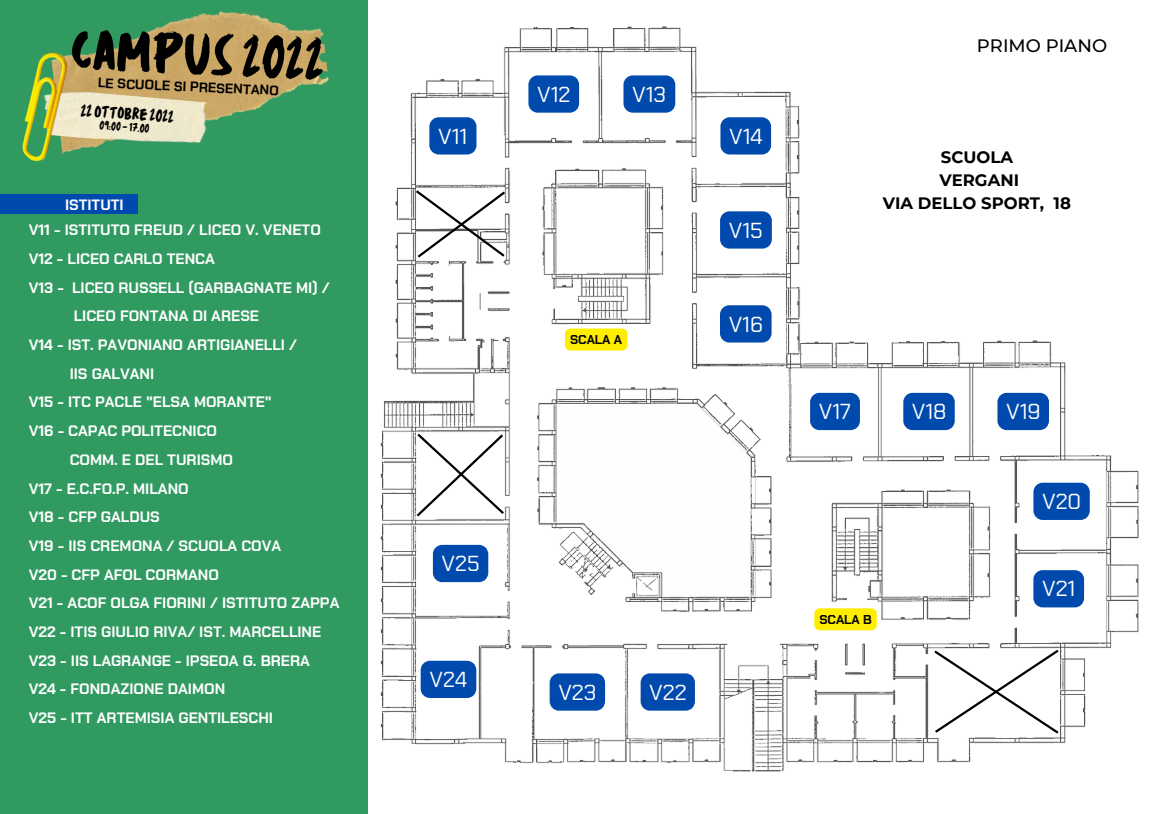
<style>
.page{position:relative;width:1152px;height:814px;background:#fff}
.page>*{position:absolute;margin:0;border:0;box-sizing:border-box;transform-origin:0 0}
.t1{font:54.45px "TC October Regular";color:#000}
.t2{font:21.75px "Chakra Petch";color:#fff}
.t3{font:500 18px "Montserrat";color:#000}
.t4{font:700 16.5px/23.1px "Montserrat";color:#000}
.t5{font:15.9px "TC October Regular";color:#000}
.t6{font:700 15.08px "Chakra Petch";color:#fefefe}
.t7{font:700 15px "Chakra Petch";color:#fefefe}
.t8{font:700 13.65px "Chakra Petch";color:#000}
.t9{font:700 12.83px "Chakra Petch";color:#000}
.t10{font:11.25px "TC October Regular";color:#000}
</style>
<div class="page">
<div style="left:0;top:0;width:367px;height:814px;background:#319a61"></div>
<img style="left:104px;top:11px;width:225px;height:110px">
<img style="left:104px;top:88px;width:105px;height:55px">
<img style="left:22px;top:49px;width:82px;height:113px">
<img style="left:380px;top:26px;width:758px;height:745px">
<svg style="left:565px;top:329px;width:63px;height:22px"></svg>
<svg style="left:814px;top:608px;width:63px;height:22px"></svg>
<div style="left:0;top:195px;width:138px;height:19px;background:#004aad"></div>
<svg style="left:429px;top:117px;width:47px;height:38px;background:#1055b2"></svg>
<svg style="left:528px;top:75px;width:51px;height:38px;background:#1055b2"></svg>
<svg style="left:623px;top:75px;width:52px;height:38px;background:#1055b2"></svg>
<svg style="left:720px;top:117px;width:51px;height:38px;background:#1156b2"></svg>
<svg style="left:720px;top:211px;width:52px;height:38px;background:#0f55b2"></svg>
<svg style="left:720px;top:305px;width:52px;height:38px;background:#1055b2"></svg>
<svg style="left:810px;top:393px;width:50px;height:37px;background:#0a51b0"></svg>
<svg style="left:414px;top:431px;width:92px;height:88px"></svg>
<svg style="left:413px;top:188px;width:95px;height:72px"></svg>
<svg style="left:932px;top:647px;width:129px;height:89px"></svg>
<svg style="left:903px;top:393px;width:52px;height:37px;background:#0c52b0"></svg>
<div style="left:997px;top:393px;width:52px;height:37px;background:#004aad"></div>
<svg style="left:1033px;top:483px;width:57px;height:37px;background:#0b52b0"></svg>
<svg style="left:1033px;top:570px;width:51px;height:37px;background:#0c52b0"></svg>
<svg style="left:641px;top:673px;width:54px;height:38px;background:#0d53b1"></svg>
<svg style="left:550px;top:673px;width:55px;height:38px;background:#0d53b1"></svg>
<div style="left:421px;top:661px;width:55px;height:37px;background:#004aad"></div>
<div style="left:433px;top:545px;width:55px;height:37px;background:#004aad"></div>
<h1 class="t1" style="left:72px;top:9px;width:255px;rotate:2deg">CAMPUS 2022</h1>
<p class="t8" style="left:98px;top:73px;width:183px;rotate:3deg">LE SCUOLE SI PRESENTANO</p>
<p class="t5" style="left:82px;top:98px;width:95px;rotate:4deg">22 ottobre 2022</p>
<p class="t10" style="left:100px;top:117px;width:52px;rotate:4deg">09:00 - 17.00</p>
<h2 class="t2" style="left:438px;top:122px;width:31px">V11</h2>
<h2 class="t2" style="left:537px;top:80px;width:35px">V12</h2>
<h2 class="t2" style="left:632px;top:80px;width:35px">V13</h2>
<h2 class="t2" style="left:729px;top:122px;width:35px">V14</h2>
<p class="t3" style="left:977px;top:35px;width:132px">PRIMO PIANO</p>
<p class="t4" style="left:939px;top:146px;width:81px">SCUOLA<br>VERGANI</p>
<p class="t7" style="left:65px;top:195px;width:60px">ISTITUTI</p>
<p class="t4" style="left:883px;top:192px;width:190px">VIA DELLO SPORT, 18</p>
<p class="t6" style="left:29px;top:220px;width:294px">V11 - ISTITUTO FREUD / LICEO V. VENETO</p>
<p class="t6" style="left:29px;top:249px;width:188px">V12 - LICEO CARLO TENCA</p>
<p class="t6" style="left:29px;top:278px;width:302px">V13 - LICEO RUSSELL (GARBAGNATE MI) /</p>
<p class="t6" style="left:74px;top:306px;width:187px">LICEO FONTANA DI ARESE</p>
<p class="t6" style="left:29px;top:335px;width:270px">V14 - IST. PAVONIANO ARTIGIANELLI /</p>
<p class="t6" style="left:70px;top:364px;width:86px">IIS GALVANI</p>
<p class="t6" style="left:29px;top:392px;width:245px">V15 - ITC PACLE "ELSA MORANTE"</p>
<p class="t6" style="left:29px;top:421px;width:190px">V16 - CAPAC POLITECNICO</p>
<p class="t6" style="left:70px;top:450px;width:165px">COMM. E DEL TURISMO</p>
<p class="t6" style="left:29px;top:479px;width:162px">V17 - E.C.FO.P. MILANO</p>
<p class="t6" style="left:29px;top:507px;width:133px">V18 - CFP GALDUS</p>
<p class="t6" style="left:29px;top:536px;width:254px">V19 - IIS CREMONA / SCUOLA COVA</p>
<p class="t6" style="left:29px;top:565px;width:192px">V20 - CFP AFOL CORMANO</p>
<p class="t6" style="left:29px;top:593px;width:312px">V21 - ACOF OLGA FIORINI / ISTITUTO ZAPPA</p>
<p class="t6" style="left:29px;top:622px;width:294px">V22 - ITIS GIULIO RIVA/ IST. MARCELLINE</p>
<p class="t6" style="left:29px;top:651px;width:283px">V23 - IIS LAGRANGE - IPSEOA G. BRERA</p>
<p class="t6" style="left:29px;top:679px;width:198px">V24 - FONDAZIONE DAIMON</p>
<p class="t6" style="left:29px;top:708px;width:246px">V25 - ITT ARTEMISIA GENTILESCHI</p>
<h2 class="t2" style="left:442px;top:549px;width:40px">V25</h2>
<h2 class="t2" style="left:429px;top:665px;width:39px">V24</h2>
<p class="t9" style="left:570px;top:331px;width:54px">SCALA A</p>
<h2 class="t2" style="left:729px;top:216px;width:36px">V15</h2>
<h2 class="t2" style="left:729px;top:310px;width:36px">V16</h2>
<h2 class="t2" style="left:558px;top:678px;width:40px">V23</h2>
<h2 class="t2" style="left:649px;top:678px;width:39px">V22</h2>
<h2 class="t2" style="left:819px;top:397px;width:34px">V17</h2>
<h2 class="t2" style="left:912px;top:397px;width:36px">V18</h2>
<h2 class="t2" style="left:1006px;top:397px;width:36px">V19</h2>
<h2 class="t2" style="left:1042px;top:487px;width:41px">V20</h2>
<p class="t9" style="left:819px;top:611px;width:54px">SCALA B</p>
<h2 class="t2" style="left:1042px;top:575px;width:35px">V21</h2>
</div>
